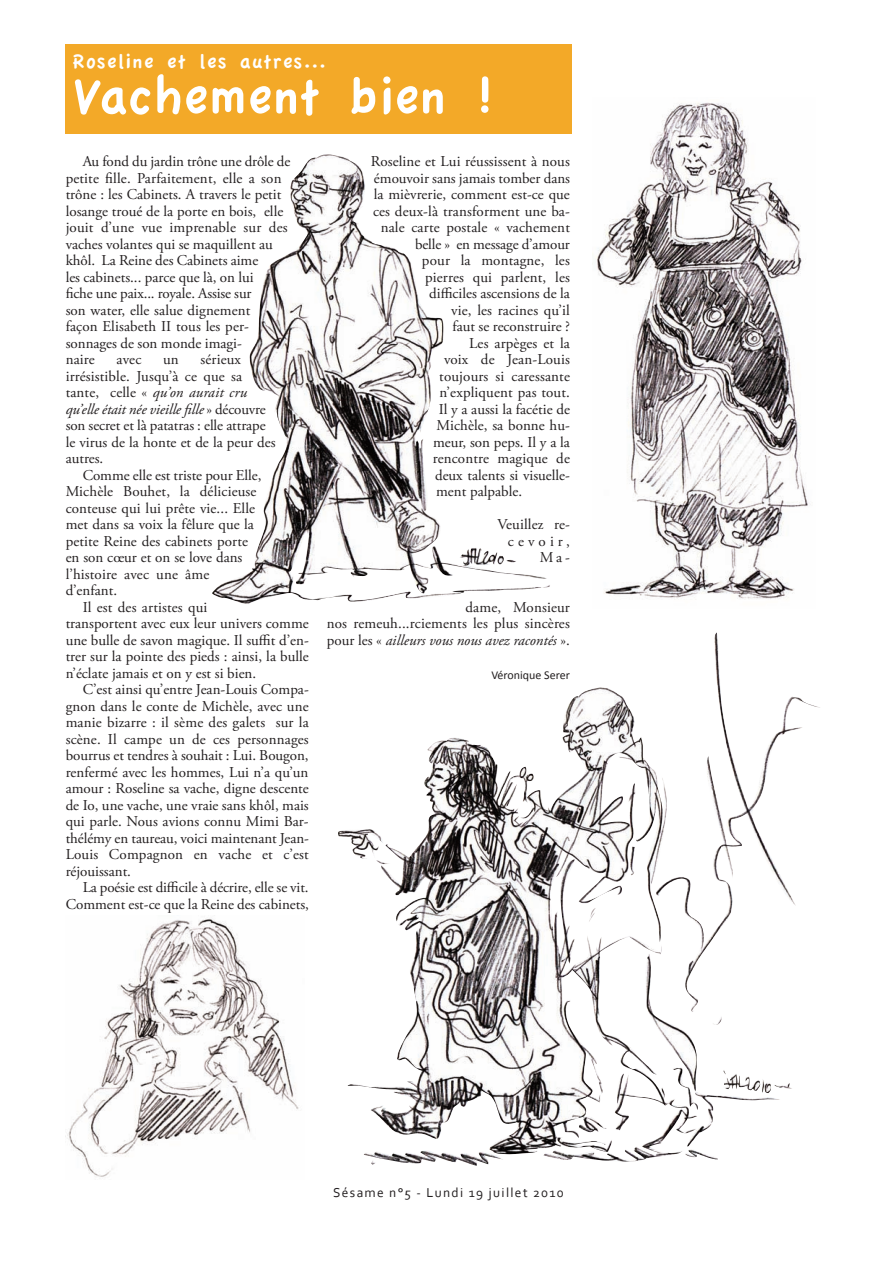
<style>
.page{position:relative;width:893px;height:1263px;background:#fff}
.page>*{position:absolute;margin:0;border:0;box-sizing:border-box;transform-origin:0 0}
.t1{font:54px "Apple Casual";color:#fff}
.t2{font:21px "Apple Casual";letter-spacing:.05em;color:#fff}
.t3{font:15px/16.5px "Adobe Garamond Pro";color:#231f20}
.t4{font:13.5px "Corbel";letter-spacing:.1em;color:#231f20}
.t5{font:12px "Calibri";color:#231f20}
.s1{font-style:italic}
</style>
<div class="page">
<img style="left:595px;top:102px;width:213px;height:497px">
<div style="left:66px;top:44px;width:506px;height:89px;background:#f3a928"></div>
<img style="left:347px;top:687px;width:320px;height:404px">
<img style="left:212px;top:154px;width:338px;height:450px">
<img style="left:67px;top:918px;width:232px;height:259px">
<h2 class="t2" style="left:73px;top:51px;width:254px">Roseline et les autres...</h2>
<h1 class="t1" style="left:73px;top:70px;width:422px">Vachement bien !</h1>
<p class="t3" style="left:66px;top:154px;width:226px;text-indent:17px">Au fond du jardin trône une drôle de petite fille. Parfaitement, elle a son trône : les cabinets. A travers le petit losange troué de la porte en bois, elle jouit d’une vue imprenable sur des vaches volantes qui se maquillent au khôl. La reine des cabinets aime<br>les cabinets... parce que là, on lui<br>fiche une paix... royale. Assise sur<br>son water, elle salue dignement<br>façon Elisabeth ii tous les per&shy;sonnages de son monde imagi-<br>naire</p>
<p class="t3" style="left:371px;top:154px;width:201px">roseline et Lui réussissent à nous</p>
<p class="t3" style="left:374px;top:171px;width:198px">émouvoir sans jamais tomber dans</p>
<p class="t3" style="left:374px;top:187px;width:198px">la mièvrerie, comment est-ce que</p>
<p class="t3" style="left:373px;top:204px;width:198px">ces deux-là transforment une ba-</p>
<p class="t3" style="left:381px;top:220px;width:191px">nale carte postale « vachement</p>
<p class="t3" style="left:415px;top:237px;width:156px">belle » en message d’amour</p>
<p class="t3" style="left:422px;top:253px;width:149px">pour la montagne, les</p>
<p class="t3" style="left:425px;top:270px;width:146px">pierres qui parlent, les</p>
<p class="t3" style="left:429px;top:286px;width:142px">difficiles ascensions de la</p>
<p class="t3" style="left:451px;top:303px;width:120px">vie, les racines qu’il</p>
<p class="t3" style="left:452px;top:319px;width:119px">faut se reconstruire ?</p>
<p class="t3" style="left:469px;top:336px;width:102px">Les arpèges et la</p>
<p class="t3" style="left:444px;top:352px;width:127px">voix de Jean-Louis</p>
<p class="t3" style="left:439px;top:369px;width:132px">toujours si caressante</p>
<p class="t3" style="left:440px;top:385px;width:132px">n’expliquent pas tout.</p>
<p class="t3" style="left:439px;top:402px;width:133px">il y a aussi la facétie de</p>
<p class="t3" style="left:437px;top:418px;width:135px">Michèle, sa bonne hu-</p>
<p class="t3" style="left:433px;top:435px;width:138px">meur, son peps. il y a la</p>
<p class="t3" style="left:433px;top:451px;width:139px">rencontre magique de</p>
<p class="t3" style="left:435px;top:468px;width:136px">deux talents si visuelle-</p>
<p class="t3" style="left:436px;top:484px;width:87px">ment palpable.</p>
<p class="t3" style="left:497px;top:517px;width:74px;text-align:right">Veuillez re&shy;cevoir,<br>Ma-</p>
<p class="t3" style="left:327px;top:600px;width:245px;text-align:justify;text-indent:139px">dame, Monsieur nos remeuh...rciements les plus sincères pour les « <span class="s1">ailleurs vous nous avez racontés</span> ».</p>
<p class="t5" style="left:491px;top:668px;width:80px">Véronique Serer</p>
<p class="t3" style="left:66px;top:352px;width:211px;text-indent:135px">sérieux irrésistible. Jusqu’à ce que sa tante, celle « <span class="s1">qu’on aurait cru qu’elle était née vieille fille</span> » découvre son secret et là patatras : elle attrape le virus de la honte et de la peur des autres.</p>
<p class="t3" style="left:83px;top:468px;width:180px">comme elle est triste pour Elle,</p>
<p class="t3" style="left:66px;top:484px;width:192px">Michèle Bouhet, la délicieuse</p>
<p class="t3" style="left:66px;top:501px;width:191px">conteuse qui lui prête vie... Elle</p>
<p class="t3" style="left:66px;top:517px;width:190px">met dans sa voix la fêlure que la</p>
<p class="t3" style="left:66px;top:534px;width:184px">petite reine des cabinets porte</p>
<p class="t3" style="left:66px;top:550px;width:178px">en son cœur et on se love dans</p>
<p class="t3" style="left:66px;top:567px;width:145px">l’histoire avec une âme</p>
<p class="t3" style="left:66px;top:583px;width:53px">d’enfant.</p>
<p class="t3" style="left:83px;top:600px;width:126px">il est des artistes qui</p>
<p class="t3" style="left:66px;top:616px;width:245px">transportent avec eux leur univers comme</p>
<p class="t3" style="left:66px;top:633px;width:245px">une bulle de savon magique. il suffit d’en-</p>
<p class="t3" style="left:66px;top:649px;width:245px">trer sur la pointe des pieds : ainsi, la bulle</p>
<p class="t3" style="left:66px;top:666px;width:192px">n’éclate jamais et on y est si bien.</p>
<p class="t3" style="left:83px;top:682px;width:228px">c’est ainsi qu’entre Jean-Louis compa-</p>
<p class="t3" style="left:66px;top:699px;width:244px">gnon dans le conte de Michèle, avec une</p>
<p class="t3" style="left:66px;top:715px;width:245px">manie bizarre : il sème des galets sur la</p>
<p class="t3" style="left:66px;top:732px;width:245px">scène. il campe un de ces personnages</p>
<p class="t3" style="left:66px;top:748px;width:244px">bourrus et tendres à souhait : Lui. Bougon,</p>
<p class="t3" style="left:66px;top:765px;width:244px">renfermé avec les hommes, Lui n’a qu’un</p>
<p class="t3" style="left:66px;top:781px;width:245px">amour : roseline sa vache, digne descente</p>
<p class="t3" style="left:66px;top:798px;width:245px">de io, une vache, une vraie sans khôl, mais</p>
<p class="t3" style="left:66px;top:814px;width:245px">qui parle. nous avions connu Mimi Bar-</p>
<p class="t3" style="left:66px;top:831px;width:245px">thélémy en taureau, voici maintenant Jean-</p>
<p class="t3" style="left:66px;top:847px;width:245px">Louis compagnon en vache et c’est</p>
<p class="t3" style="left:66px;top:864px;width:67px">réjouissant.</p>
<p class="t3" style="left:83px;top:880px;width:227px">La poésie est difficile à décrire, elle se vit.</p>
<p class="t3" style="left:66px;top:897px;width:245px">comment est-ce que la reine des cabinets,</p>
<p class="t3" style="left:117px;top:352px;width:26px">avec</p>
<p class="t3" style="left:163px;top:352px;width:17px">un</p>
<p class="t4" style="left:333px;top:1184px;width:232px">Sésame n°5 - Lundi 19 juillet 2010</p>
</div>
